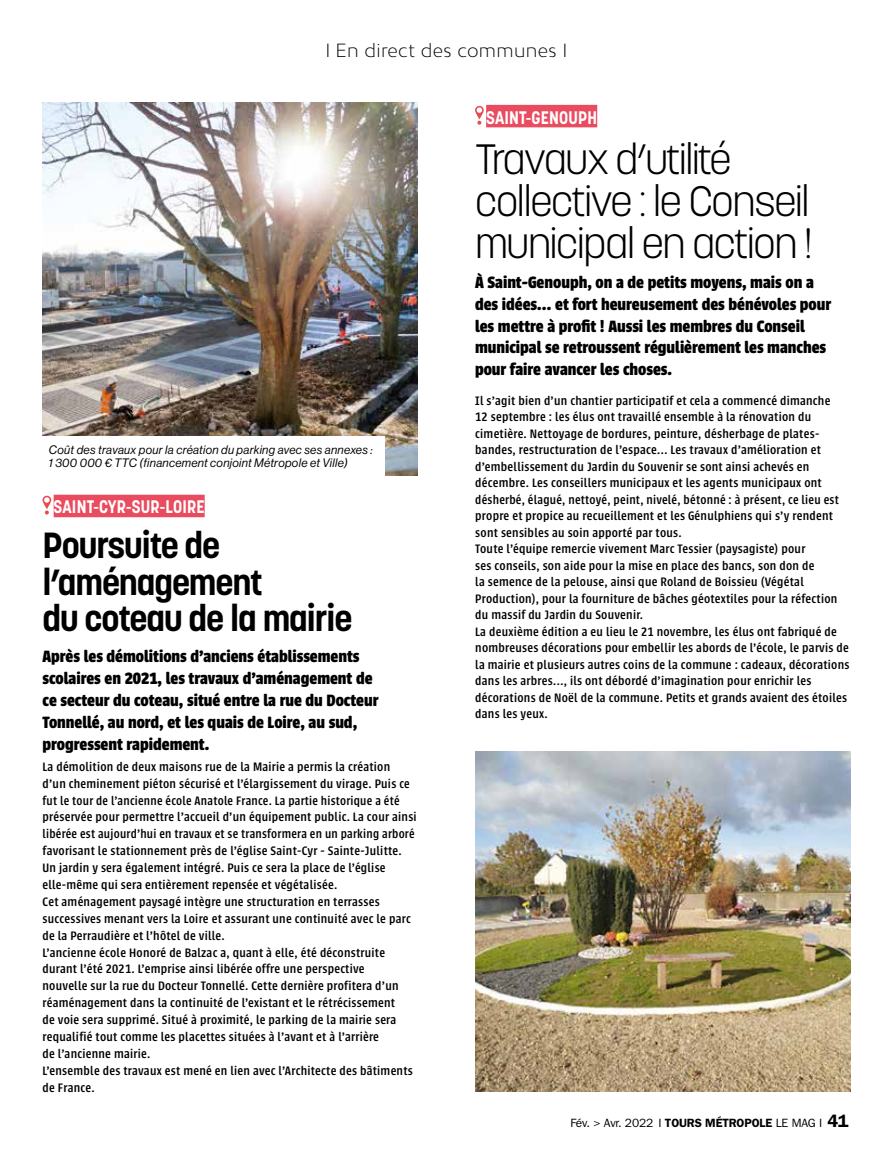
<style>
.page{position:relative;width:893px;height:1149px;background:#fff}
.page>*{position:absolute;margin:0;border:0;box-sizing:border-box;transform-origin:0 0}
.titre_heavy{font:300 42px/42px "Korolev";letter-spacing:-.03em;color:#000}
.titre_heavy-2{font:700 36px/36.3px "Korolev";letter-spacing:-.03em;color:#000}
.CHAPO{font:700 18px/22px "Urbana";color:#000}
.commune{font:700 18px "Korolev";letter-spacing:.01em;color:#fff;scale:.9 1}
.INTER{font:300 18px "Bw Mitga";letter-spacing:.02em;color:#000}
.texte_courant{font:500 13.5px/16.5px "Urbana";letter-spacing:.02em;color:#000}
.Légende{font:12px/13.5px "N Haas Grotesk DS Pro 56 It";letter-spacing:.025em;color:#000}
.t1{font:12px "ITC Franklin Gothic Std";letter-spacing:-.01em;color:#000}
.s1{font-weight:600}
.s2{font-weight:600;font-size:18px}
</style>
<div class="page">
<img style="left:43px;top:103px;width:375px;height:372px">
<div style="left:54px;top:494px;width:151px;height:23px;background:#e94b5f"></div>
<svg style="left:43px;top:495px;width:8px;height:19px"></svg>
<div style="left:486px;top:105px;width:111px;height:22px;background:#e94b5f"></div>
<svg style="left:475px;top:106px;width:9px;height:19px"></svg>
<img style="left:475px;top:751px;width:375px;height:340px">
<div style="left:40px;top:435px;width:345px;height:40px;background:#fff"></div>
<p class="INTER" style="left:325px;top:38px;width:244px">I En direct des communes I</p>
<p class="Légende" style="left:49px;top:442px;width:325px">Coût des travaux pour la création du parking avec ses annexes :<br>1 300 000 € TTC (financement conjoint Métropole et Ville)</p>
<p class="commune" style="left:54px;top:495px;width:169px">SAINT-CYR-SUR-LOIRE</p>
<p class="titre_heavy-2" style="left:43px;top:527px;width:311px">Poursuite de l’aménagement<br>du coteau de la mairie</p>
<p class="CHAPO" style="left:43px;top:645px;width:337px">Après les démolitions d’anciens établissements scolaires en 2021, les travaux d’aménagement de ce secteur du coteau, situé entre la rue du Docteur Tonnellé, au nord, et les quais de Loire, au sud, progressent rapidement.</p>
<p class="texte_courant" style="left:43px;top:758px;width:376px">La démolition de deux maisons rue de la Mairie a permis la création d’un cheminement piéton sécurisé et l’élargissement du virage. Puis ce fut le tour de l’ancienne école Anatole France. La partie historique a été préservée pour permettre l’accueil d’un équipement public. La cour ainsi libérée est aujourd’hui en travaux et se transformera en un parking arboré favorisant le stationnement près de l’église Saint-Cyr - Sainte-Julitte.<br>Un jardin y sera également intégré. Puis ce sera la place de l’église elle-même qui sera entièrement repensée et végétalisée.</p>
<p class="texte_courant" style="left:43px;top:893px;width:370px">Cet aménagement paysagé intègre une structuration en terrasses successives menant vers la Loire et assurant une continuité avec le parc de la Perraudière et l’hôtel de ville.</p>
<p class="texte_courant" style="left:43px;top:943px;width:358px">L’ancienne école Honoré de Balzac a, quant à elle, été déconstruite durant l’été 2021. L’emprise ainsi libérée offre une perspective nouvelle sur la rue du Docteur Tonnellé. Cette dernière profitera d’un réaménagement dans la continuité de l’existant et le rétrécissement de voie sera supprimé. Situé à proximité, le parking de la mairie sera requalifié tout comme les placettes situées à l’avant et à l’arrière<br>de l’ancienne mairie.</p>
<p class="texte_courant" style="left:43px;top:1061px;width:372px">L’ensemble des travaux est mené en lien avec l’Architecte des bâtiments de France.</p>
<p class="commune" style="left:486px;top:106px;width:125px">SAINT-GENOUPH</p>
<p class="titre_heavy" style="left:475px;top:138px;width:339px">Travaux d’utilité collective : le Conseil municipal en action !</p>
<p class="CHAPO" style="left:475px;top:272px;width:358px;line-height:21.6px">À Saint-Genouph, on a de petits moyens, mais on a des idées… et fort heureusement des bénévoles pour les mettre à profit ! Aussi les membres du Conseil municipal se retroussent régulièrement les manches pour faire avancer les choses.</p>
<p class="texte_courant" style="left:475px;top:392px;width:365px">Il s’agit bien d’un chantier participatif et cela a commencé dimanche 12 septembre : les élus ont travaillé ensemble à la rénovation du cimetière. Nettoyage de bordures, peinture, désherbage de plates&shy;bandes, restructuration de l’espace… Les travaux d’amélioration et d’embellissement du Jardin du Souvenir se sont ainsi achevés en décembre. Les conseillers municipaux et les agents municipaux ont désherbé, élagué, nettoyé, peint, nivelé, bétonné : à présent, ce lieu est propre et propice au recueillement et les Génulphiens qui s’y rendent sont sensibles au soin apporté par tous.</p>
<p class="texte_courant" style="left:475px;top:540px;width:364px">Toute l’équipe remercie vivement Marc Tessier (paysagiste) pour<br>ses conseils, son aide pour la mise en place des bancs, son don de<br>la semence de la pelouse, ainsi que Roland de Boissieu (Végétal Production), pour la fourniture de bâches géotextiles pour la réfection du massif du Jardin du Souvenir.</p>
<p class="texte_courant" style="left:475px;top:623px;width:376px">La deuxième édition a eu lieu le 21 novembre, les élus ont fabriqué de nombreuses décorations pour embellir les abords de l’école, le parvis de la mairie et plusieurs autres coins de la commune : cadeaux, décorations dans les arbres…, ils ont débordé d’imagination pour enrichir les décorations de Noël de la commune. Petits et grands avaient des étoiles dans les yeux.</p>
<p class="t1" style="left:570px;top:1115px;width:280px">Fév. &gt; Avr. 2022 I <span class="s1">TOURS MÉTROPOLE</span> LE MAG I <span class="s2">41</span></p>
</div>
